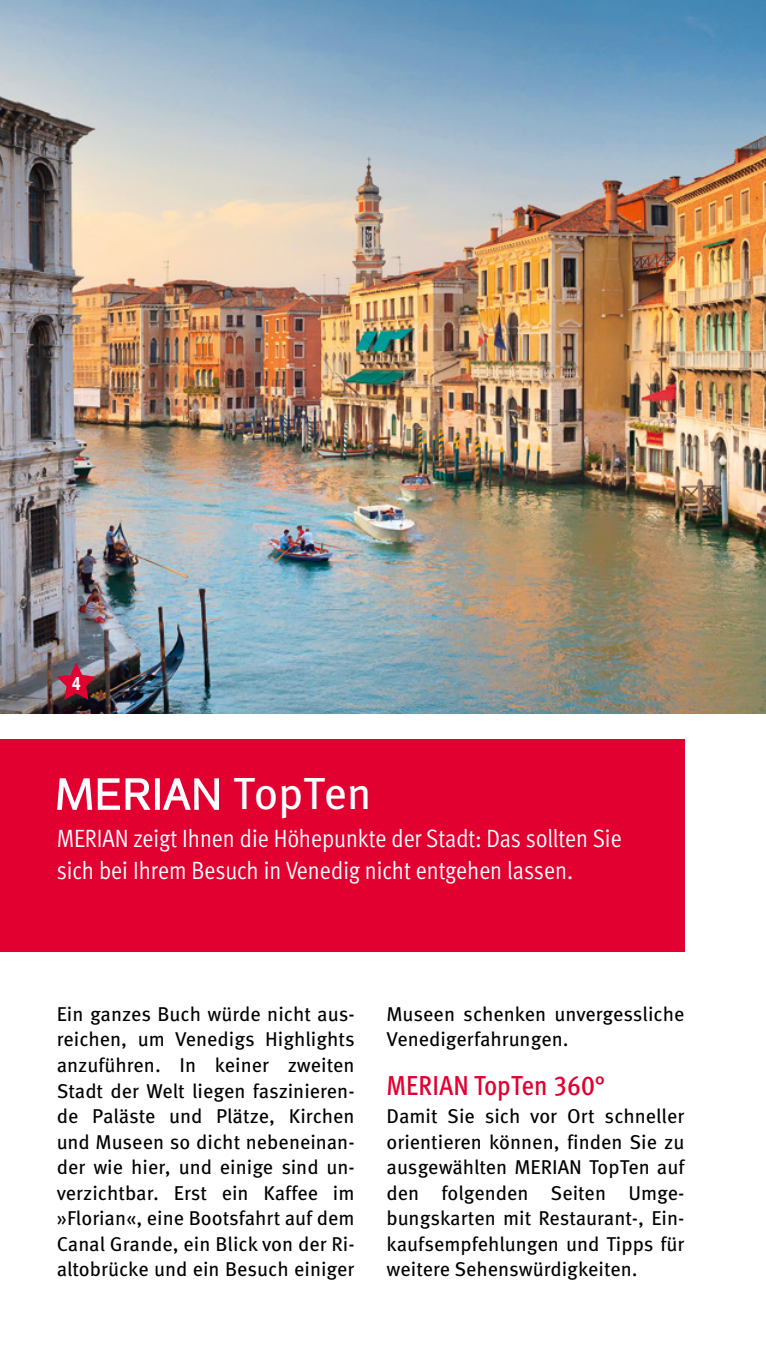
<style>
.page{position:relative;width:766px;height:1347px;background:#fff}
.page>*{position:absolute;margin:0;border:0;box-sizing:border-box;transform-origin:0 0}
.t1{font:45px "Meta Pro";letter-spacing:-.01em;color:#fff}
.t2{font:500 27.5px "Meta Cond Pro";letter-spacing:.01em;color:#e20030}
.t3{font:25px/32.5px "Meta Pro Cond Norm";color:#fff}
.t4{font:20px/25.5px "Meta Pro";color:#000;text-align:justify}
.t5{font:700 condensed 20px "Myriad Pro";color:#fff}
</style>
<div class="page">
<div style="left:0;top:739px;width:684px;height:213px;background:#e20030"></div>
<img style="left:58px;top:778px;width:160px;height:31px">
<img style="left:0;top:0;width:765px;height:714px">
<svg style="left:57px;top:662px;width:39px;height:37px"></svg>
<p class="t5" style="left:72px;top:671px;width:10px">4</p>
<h1 class="t1" style="left:233px;top:759px;width:140px">TopTen</h1>
<p class="t3" style="left:57px;top:820px;width:566px">MERIAN zeigt Ihnen die Höhepunkte der Stadt: Das sollten Sie sich bei Ihrem Besuch in Venedig nicht entgehen lassen.</p>
<p class="t4" style="left:57px;top:1000px;width:299px">Ein ganzes Buch würde nicht aus&shy;reichen, um Venedigs Highlights anzuführen. In keiner zweiten Stadt der Welt liegen faszinieren&shy;de Paläste und Plätze, Kirchen und Museen so dicht nebeneinan&shy;der wie hier, und einige sind un&shy;verzichtbar. Erst ein Kaffee im »Florian«, eine Bootsfahrt auf dem Canal Grande, ein Blick von der Ri&shy;altobrücke und ein Besuch einiger</p>
<p class="t4" style="left:386px;top:999px;width:299px">Museen schenken unvergessliche<br>Venedigerfahrungen.</p>
<h2 class="t2" style="left:386px;top:1068px;width:220px">MERIAN TopTen 360°</h2>
<p class="t4" style="left:386px;top:1102px;width:299px">Damit Sie sich vor Ort schneller orientieren können, finden Sie zu ausgewählten MERIAN TopTen auf den folgenden Seiten Umge&shy;bungskarten mit Restaurant-, Ein&shy;kaufsempfehlungen und Tipps für weitere Sehenswürdigkeiten.</p>
</div>
